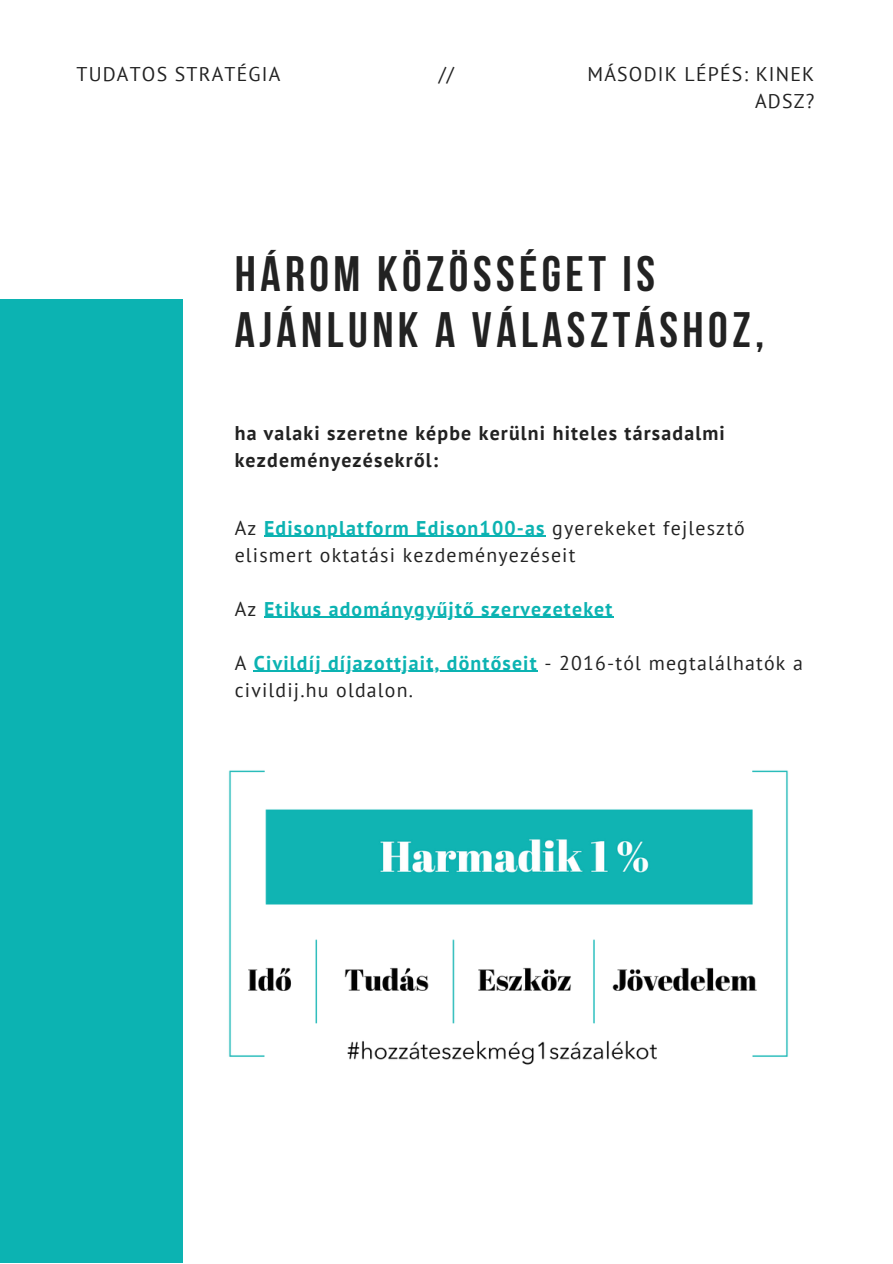
<style>
.page{position:relative;width:893px;height:1264px;background:#fff}
.page>*{position:absolute;margin:0;border:0;box-sizing:border-box;transform-origin:0 0}
.t1{font:700 49.65px/56.2px "Bebas Neue";letter-spacing:.09em;color:#222}
.t2{font:19.8px/27px "PT Sans";letter-spacing:.06em;color:#222}
.t3{font:700 19.8px/27px "PT Sans";letter-spacing:.06em;color:#222}
.t4{font:700 19.8px "PT Sans";letter-spacing:.06em;color:#0cb3b2}
.s1{font-weight:700;color:#0cb3b2}
.s2{font-weight:400;color:#222}
</style>
<div class="page">
<div style="left:0;top:299px;width:182px;height:963px;background:#0cb3b2"></div>
<hr style="left:264px;top:536px;width:281px;height:1px;background:#0cb3b2">
<hr style="left:264px;top:617px;width:349px;height:1px;background:#0cb3b2">
<hr style="left:254px;top:671px;width:284px;height:1px;background:#0cb3b2">
<img style="left:182px;top:752px;width:607px;height:324px">
<p class="t2" style="left:76px;top:60px;width:205px">TUDATOS STRATÉGIA</p>
<p class="t2" style="left:438px;top:60px;width:17px">//</p>
<p class="t2" style="left:587px;top:60px;width:228px;text-align:right">MÁSODIK LÉPÉS: KINEK<br>ADSZ?</p>
<h1 class="t1" style="left:235px;top:250px;width:531px">HÁROM KÖZÖSSÉGET IS<br>AJÁNLUNK A VÁLASZTÁSHOZ,</h1>
<p class="t3" style="left:235px;top:419px;width:491px">ha valaki szeretne képbe kerülni hiteles társadalmi kezdeményezésekről:</p>
<p class="t2" style="left:235px;top:514px;width:511px">Az <span class="s1">Edisonplatform Edison100-as</span> gyerekeket fejlesztő elismert oktatási kezdeményezéseit</p>
<p class="t4" style="left:235px;top:595px;width:379px"><span class="s2">Az</span> Etikus adománygyűjtő szervezeteket</p>
<p class="t2" style="left:235px;top:649px;width:569px">A <span class="s1">Civildíj díjazottjait, döntőseit</span> - 2016-tól megtalálhatók a civildij.hu oldalon.</p>
</div>
